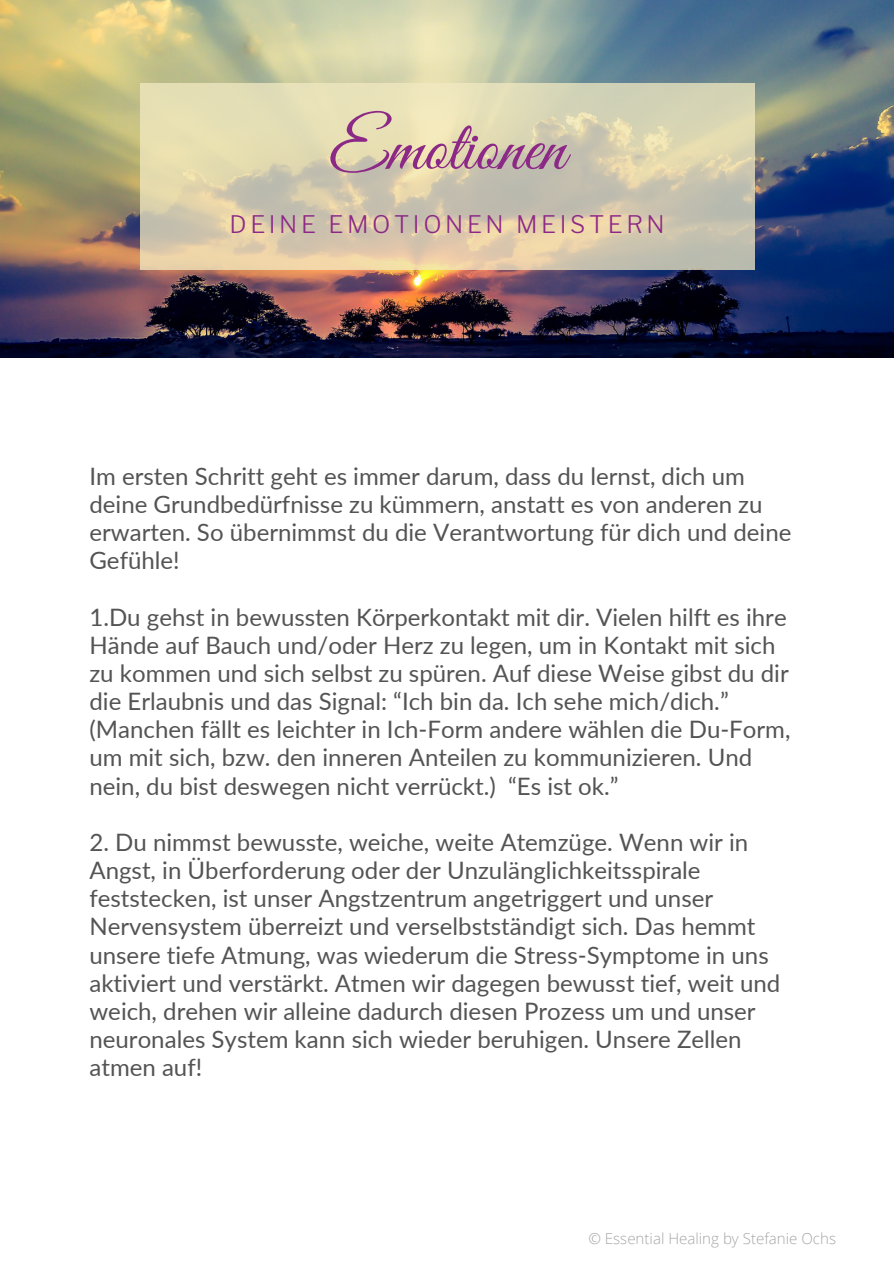
<style>
.page{position:relative;width:894px;height:1264px;background:#fff}
.page>*{position:absolute;margin:0;border:0;box-sizing:border-box;transform-origin:0 0}
.t1{font:72px "Great Vibes";color:#8c2987}
.t2{font:24px/28.2px "Lato";color:#545454}
.t3{font:300 24px "Libre Franklin";letter-spacing:.15em;color:#8c2987}
.t4{font:300 15.15px "Open Sans";color:#a6a6a6}
</style>
<div class="page">
<img style="left:0;top:0;width:893px;height:357px">
<svg style="left:140px;top:84px;width:613px;height:186px;background:#d9cfaf"></svg>
<p class="t1" style="left:329px;top:108px;width:238px">Emotionen</p>
<p class="t3" style="left:229px;top:210px;width:436px">DEINE EMOTIONEN MEISTERN</p>
<p class="t2" style="left:89px;top:461px;width:703px">Im ersten Schritt geht es immer darum, dass du lernst, dich um deine Grundbedürfnisse zu kümmern, anstatt es von anderen zu erwarten. So übernimmst du die Verantwortung für dich und deine Gefühle!</p>
<p class="t2" style="left:89px;top:602px;width:702px">1.Du gehst in bewussten Körperkontakt mit dir. Vielen hilft es ihre Hände auf Bauch und/oder Herz zu legen, um in Kontakt mit sich zu kommen und sich selbst zu spüren. Auf diese Weise gibst du dir die Erlaubnis und das Signal: “Ich bin da. Ich sehe mich/dich.” (Manchen fällt es leichter in Ich-Form andere wählen die Du-Form, um mit sich, bzw. den inneren Anteilen zu kommunizieren. Und nein, du bist deswegen nicht verrückt.) “Es ist ok.”</p>
<p class="t2" style="left:89px;top:827px;width:692px">2. Du nimmst bewusste, weiche, weite Atemzüge. Wenn wir in Angst, in Überforderung oder der Unzulänglichkeitsspirale feststecken, ist unser Angstzentrum angetriggert und unser Nervensystem überreizt und verselbstständigt sich. Das hemmt unsere tiefe Atmung, was wiederum die Stress-Symptome in uns aktiviert und verstärkt. Atmen wir dagegen bewusst tief, weit und weich, drehen wir alleine dadurch diesen Prozess um und unser neuronales System kann sich wieder beruhigen. Unsere Zellen atmen auf!</p>
<p class="t4" style="left:588px;top:1227px;width:249px">© Essential Healing by Stefanie Ochs</p>
</div>
